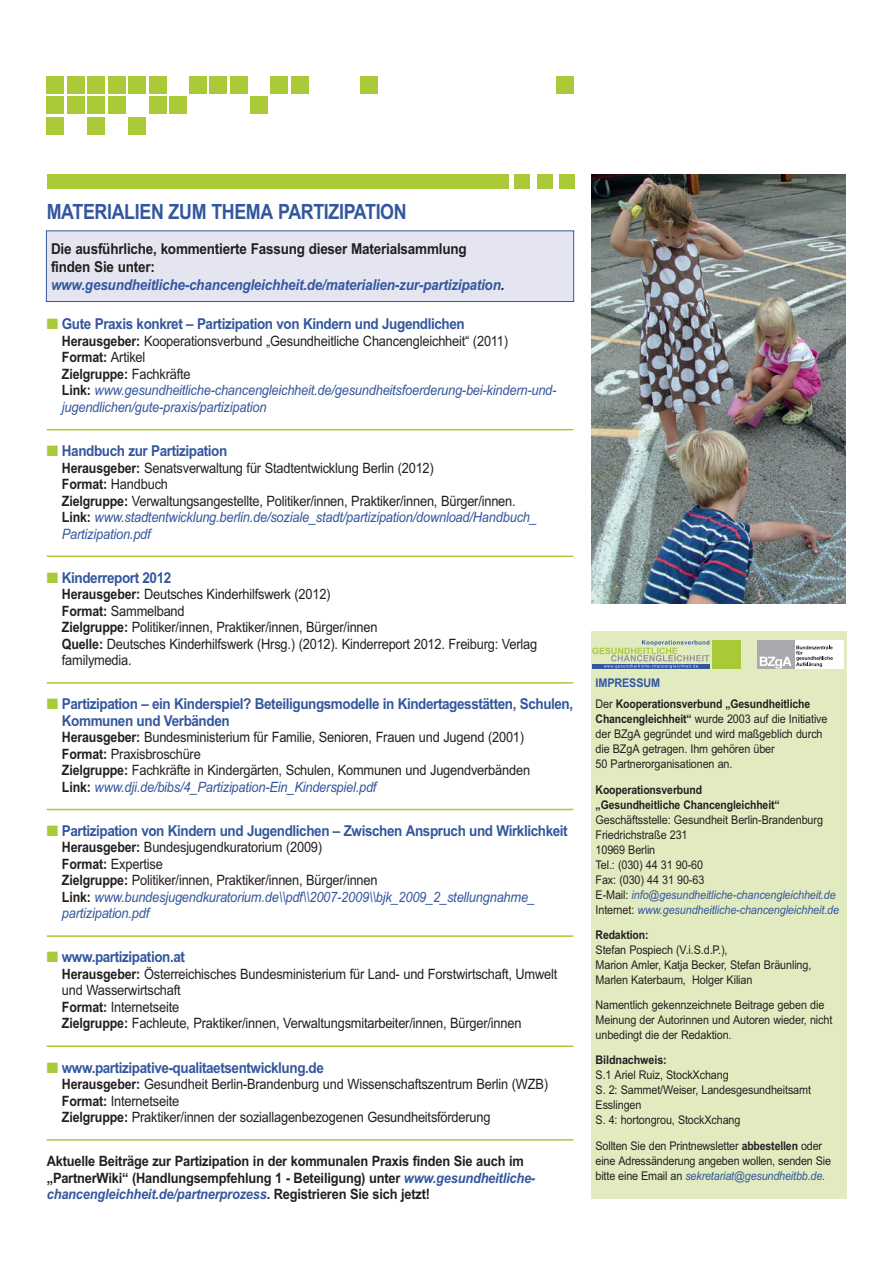
<style>
.page{position:relative;width:893px;height:1263px;background:#fff}
.page>*{position:absolute;margin:0;border:0;box-sizing:border-box;transform-origin:0 0}
.t1{font:700 21px "Arial";letter-spacing:.09em;color:#33579e;scale:.85 1}
.t2{font:700 15px/16.5px "Arial";letter-spacing:-.03em;color:#33579e;scale:.9 1}
.t3{font:700 15px/18px "Arial";letter-spacing:-.015em;color:#231f20;scale:.9 1}
.t4{font:14.25px/16.5px "Arial";letter-spacing:-.015em;color:#231f20;scale:.9 1}
.t5{font:italic 14.25px/16.5px "Arial";letter-spacing:-.015em;color:#33579e;scale:.9 1}
.t6{font:700 14.25px/16.5px "Arial";letter-spacing:-.015em;color:#231f20;scale:.9 1}
.t7{font:12px/15px "Arial";letter-spacing:-.01em;color:#231f20;scale:.9 1}
.t8{font:700 12px/21px "Arial";letter-spacing:-.01em;color:#231f20;scale:.87 1}
.t9{font:700 12px "Arial";letter-spacing:-.01em;color:#231f20;scale:.9 1}
.s1{font-style:italic;color:#33579e}
.s2{font-style:italic}
.s3{color:#a9c938}
.s4{font-weight:700;font-style:normal;color:#231f20}
.s5{font-style:normal;color:#231f20}
.s6{font-weight:700}
.s7{color:#33579e}
.s8{font-weight:400}
</style>
<div class="page">
<div style="left:47px;top:77px;width:17px;height:17px;background:#a9c938"></div>
<div style="left:47px;top:97px;width:17px;height:17px;background:#a9c938"></div>
<div style="left:47px;top:117px;width:17px;height:17px;background:#a9c938"></div>
<div style="left:67px;top:77px;width:17px;height:17px;background:#a9c938"></div>
<div style="left:67px;top:97px;width:17px;height:17px;background:#a9c938"></div>
<div style="left:88px;top:77px;width:17px;height:17px;background:#a9c938"></div>
<div style="left:88px;top:97px;width:17px;height:17px;background:#a9c938"></div>
<div style="left:88px;top:117px;width:17px;height:17px;background:#a9c938"></div>
<div style="left:108px;top:77px;width:17px;height:17px;background:#a9c938"></div>
<div style="left:108px;top:97px;width:17px;height:17px;background:#a9c938"></div>
<div style="left:128px;top:77px;width:18px;height:17px;background:#a9c938"></div>
<div style="left:128px;top:117px;width:18px;height:17px;background:#a9c938"></div>
<div style="left:149px;top:77px;width:17px;height:17px;background:#a9c938"></div>
<div style="left:149px;top:97px;width:17px;height:17px;background:#a9c938"></div>
<div style="left:170px;top:97px;width:17px;height:17px;background:#a9c938"></div>
<div style="left:250px;top:97px;width:17px;height:17px;background:#a9c938"></div>
<div style="left:189px;top:77px;width:18px;height:17px;background:#a9c938"></div>
<div style="left:210px;top:77px;width:17px;height:17px;background:#a9c938"></div>
<div style="left:230px;top:77px;width:17px;height:17px;background:#a9c938"></div>
<div style="left:271px;top:77px;width:17px;height:17px;background:#a9c938"></div>
<div style="left:291px;top:77px;width:18px;height:17px;background:#a9c938"></div>
<div style="left:361px;top:77px;width:17px;height:17px;background:#a9c938"></div>
<div style="left:556px;top:77px;width:17px;height:17px;background:#a9c938"></div>
<div style="left:591px;top:631px;width:255px;height:568px;background:#e2ebc0"></div>
<div style="left:794px;top:640px;width:50px;height:28px;background:#fff"></div>
<div style="left:757px;top:640px;width:37px;height:28px;background:#a8a9ad"></div>
<svg style="left:760px;top:646px;width:73px;height:22px"></svg>
<svg style="left:592px;top:640px;width:117px;height:28px"></svg>
<div style="left:712px;top:640px;width:28px;height:28px;background:#a9c938"></div>
<div style="left:515px;top:174px;width:15px;height:15px;background:#a9c938"></div>
<div style="left:537px;top:174px;width:15px;height:15px;background:#a9c938"></div>
<div style="left:559px;top:174px;width:15px;height:15px;background:#a9c938"></div>
<div style="left:47px;top:174px;width:461px;height:15px;background:#a9c938"></div>
<div style="left:46px;top:231px;width:528px;height:71px;background:#e4e5f1"></div>
<div style="left:46px;top:230px;width:528px;height:72px;border:1px solid #33579e"></div>
<hr style="left:47px;top:429px;width:526px;height:1px;background:#a9c938">
<hr style="left:47px;top:555px;width:526px;height:2px;background:#a9c938">
<hr style="left:47px;top:682px;width:526px;height:2px;background:#a9c938">
<hr style="left:47px;top:809px;width:526px;height:1px;background:#a9c938">
<hr style="left:47px;top:935px;width:526px;height:2px;background:#a9c938">
<hr style="left:47px;top:1045px;width:526px;height:2px;background:#a9c938">
<hr style="left:47px;top:1139px;width:526px;height:1px;background:#a9c938">
<img style="left:591px;top:174px;width:254px;height:430px">
<h1 class="t1" style="left:47px;top:200px;width:425px">Materialien zum Thema Partizipation</h1>
<p class="t3" style="left:51px;top:240px;width:505px">Die ausführliche, kommentierte Fassung dieser Materialsammlung finden Sie unter: <span class="s1">www.gesundheitliche-chancengleichheit.de/materialien-zur-partizipation</span><span class="s2">.</span></p>
<p class="t2" style="left:47px;top:316px;width:466px"><span class="s3">■</span> Gute Praxis konkret – Partizipation von Kindern und Jugendlichen</p>
<p class="t5" style="left:62px;top:333px;width:551px"><span class="s4">Herausgeber:</span> <span class="s5">Kooperationsverbund „Gesundheitliche Chancengleichheit“ (2011)<br></span><span class="s4">Format:</span> <span class="s5">Artikel<br></span><span class="s4">Zielgruppe:</span> <span class="s5">Fachkräfte<br></span><span class="s4">Link:</span> www.gesundheitliche-chancengleichheit.de/gesundheitsfoerderung-bei-kindern-und&shy;jugendlichen/gute-praxis/partizipation</p>
<p class="t2" style="left:47px;top:442px;width:202px"><span class="s3">■</span> Handbuch zur Partizipation</p>
<p class="t4" style="left:62px;top:459px;width:529px"><span class="s6">Herausgeber:</span> Senatsverwaltung für Stadtentwicklung Berlin (2012)<br><span class="s6">Format:</span> Handbuch<br><span class="s6">Zielgruppe:</span> Verwaltungsangestellte, Politiker/innen, Praktiker/innen, Bürger/innen.<br><span class="s6">Link:</span> <span class="s1">www.stadtentwicklung.berlin.de/soziale_stadt/partizipation/download/Handbuch_ Partizipation.pdf</span></p>
<p class="t2" style="left:47px;top:569px;width:140px"><span class="s3">■</span> Kinderreport 2012</p>
<p class="t4" style="left:62px;top:586px;width:530px"><span class="s6">Herausgeber:</span> Deutsches Kinderhilfswerk (2012)<br><span class="s6">Format:</span> Sammelband<br><span class="s6">Zielgruppe:</span> Politiker/innen, Praktiker/innen, Bürger/innen<br><span class="s6">Quelle:</span> Deutsches Kinderhilfswerk (Hrsg.) (2012). Kinderreport 2012. Freiburg: Verlag familymedia.</p>
<p class="t2" style="left:62px;top:696px;width:570px;text-indent:-15px"><span class="s3">■</span> Partizipation – ein Kinderspiel? Beteiligungsmodelle in Kindertagesstätten, Schulen,<br>Kommunen und Verbänden</p>
<p class="t4" style="left:62px;top:729px;width:522px"><span class="s6">Herausgeber:</span> Bundesministerium für Familie, Senioren, Frauen und Jugend (2001)<br><span class="s6">Format:</span> Praxisbroschüre<br><span class="s6">Zielgruppe:</span> Fachkräfte in Kindergärten, Schulen, Kommunen und Jugendverbänden <span class="s6">Link:</span> <span class="s1">www.dji.de/bibs/4_Partizipation-Ein_Kinderspiel.pdf</span></p>
<p class="t2" style="left:47px;top:822px;width:580px"><span class="s3">■</span> Partizipation von Kindern und Jugendlichen – Zwischen Anspruch und Wirklichkeit</p>
<p class="t5" style="left:62px;top:839px;width:527px"><span class="s4">Herausgeber:</span> <span class="s5">Bundesjugendkuratorium (2009)<br></span><span class="s4">Format:</span> <span class="s5">Expertise<br></span><span class="s4">Zielgruppe:</span> <span class="s5">Politiker/innen, Praktiker/innen, Bürger/innen<br></span><span class="s4">Link:</span> www.bundesjugendkuratorium.de\\pdf\\2007-2009\\bjk_2009_2_stellungnahme_ partizipation.pdf</p>
<p class="t2" style="left:47px;top:949px;width:155px"><span class="s3">■</span> www.partizipation.at</p>
<p class="t4" style="left:62px;top:966px;width:552px"><span class="s6">Herausgeber:</span> Österreichisches Bundesministerium für Land- und Forstwirtschaft, Umwelt und Wasserwirtschaft<br><span class="s6">Format:</span> Internetseite<br><span class="s6">Zielgruppe:</span> Fachleute, Praktiker/innen, Verwaltungsmitarbeiter/innen, Bürger/innen</p>
<p class="t2" style="left:47px;top:1059px;width:309px"><span class="s3">■</span> www.partizipative-qualitaetsentwicklung.de</p>
<p class="t4" style="left:62px;top:1076px;width:542px"><span class="s6">Herausgeber:</span> Gesundheit Berlin-Brandenburg und Wissenschaftszentrum Berlin (WZB)<br><span class="s6">Format:</span> Internetseite<br><span class="s6">Zielgruppe:</span> Praktiker/innen der soziallagenbezogenen Gesundheitsförderung</p>
<p class="t6" style="left:47px;top:1153px;width:544px">Aktuelle Beiträge zur Partizipation in der kommunalen Praxis finden Sie auch im „PartnerWiki“ (Handlungsempfehlung 1 - Beteiligung) unter <span class="s1">www.gesundheitliche&shy;chancengleichheit.de/partnerprozess</span>. Registrieren Sie sich jetzt!</p>
<p class="t8" style="left:596px;top:673px;width:248px"><span class="s7">Impressum<br></span><span class="s8">Der</span> Kooperationsverbund „Gesundheitliche</p>
<p class="t7" style="left:596px;top:712px;width:259px"><span class="s6">Chancengleichheit“</span> wurde 2003 auf die Initiative der BZgA gegründet und wird maßgeblich durch die BZgA getragen. Ihm gehören über<br>50 Partnerorganisationen an.</p>
<p class="t8" style="left:596px;top:782px;width:213px;line-height:15px">Kooperationsverbund „Gesundheitliche Chancengleichheit“</p>
<p class="t7" style="left:596px;top:812px;width:272px">Geschäftsstelle: Gesundheit Berlin-Brandenburg Friedrichstraße 231<br>10969 Berlin<br>Tel.: (030) 44 31 90-60<br>Fax: (030) 44 31 90-63<br>E-Mail: <span class="s1">info@gesundheitliche-chancengleichheit.de </span>Internet: <span class="s1">www.gesundheitliche-chancengleichheit.de</span></p>
<p class="t8" style="left:596px;top:924px;width:62px">Redaktion:</p>
<p class="t7" style="left:596px;top:942px;width:241px">Stefan Pospiech (V.i.S.d.P.),<br>Marion Amler, Katja Becker, Stefan Bräunling,<br>Marlen Katerbaum, Holger Kilian</p>
<p class="t7" style="left:596px;top:997px;width:265px">Namentlich gekennzeichnete Beitrage geben die<br>Meinung der Autorinnen und Autoren wieder, nicht unbedingt die der Redaktion.</p>
<p class="t9" style="left:596px;top:1053px;width:81px">Bildnachweis:</p>
<p class="t7" style="left:596px;top:1068px;width:241px">S.1 Ariel Ruiz, StockXchang<br>S. 2: Sammet/Weiser, Landesgesundheitsamt<br>Esslingen<br>S. 4: hortongrou, StockXchang</p>
<p class="t7" style="left:596px;top:1138px;width:263px">Sollten Sie den Printnewsletter <span class="s6">abbestellen</span> oder eine Adressänderung angeben wollen, senden Sie bitte eine Email an <span class="s1">sekretariat@gesundheitbb.de.</span></p>
</div>
